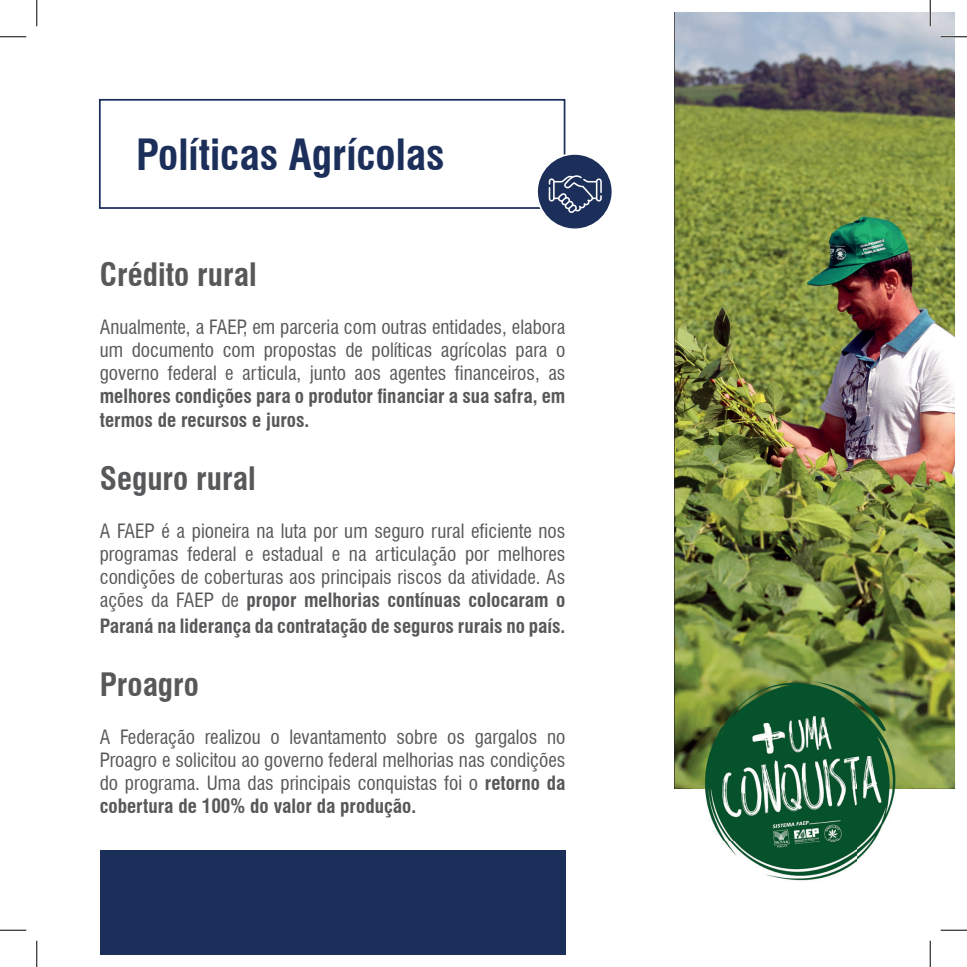
<style>
.page{position:relative;width:967px;height:967px;background:#fff}
.page>*{position:absolute;margin:0;border:0;box-sizing:border-box;transform-origin:0 0}
.t1{font:700 condensed 42px "Swiss 721 BT";color:#1c2f5b}
.t2{font:700 condensed 31.5px "Swiss 721 BT";color:#57585a}
.t3{font:condensed 19.25px/23.1px "Swiss 721 BT";color:#57585a;text-align:justify}
.t4{font:700 condensed 19.25px/23.1px "Swiss 721 BT";color:#57585a}
.s1{font-weight:700}
</style>
<div class="page">
<img style="left:674px;top:12px;width:280px;height:776px">
<div style="left:99px;top:99px;width:466px;height:110px;background:#fff;border:2px solid #1c2f5b"></div>
<div style="left:100px;top:850px;width:465px;height:104px;background:#1c2f5b"></div>
<img style="left:692px;top:667px;width:218px;height:214px">
<img style="left:692px;top:788px;width:218px;height:1px">
<div style="left:537px;top:154px;width:75px;height:75px;background:#1c2f5b;border-radius:50%"></div>
<div style="left:536px;top:153px;width:77px;height:77px;border:2px solid #fff;border-radius:50%"></div>
<svg style="left:548px;top:175px;width:53px;height:38px"></svg>
<hr style="left:940px;top:36px;width:26px;height:2px;background:#fff">
<hr style="left:929px;top:0;width:2px;height:26px;background:#fff">
<svg style="left:0;top:36px;width:26px;height:1px"></svg>
<svg style="left:940px;top:36px;width:26px;height:1px"></svg>
<svg style="left:0;top:929px;width:26px;height:1px"></svg>
<svg style="left:940px;top:929px;width:26px;height:1px"></svg>
<svg style="left:36px;top:0;width:1px;height:26px"></svg>
<svg style="left:36px;top:940px;width:1px;height:26px"></svg>
<svg style="left:929px;top:0;width:1px;height:26px"></svg>
<svg style="left:929px;top:940px;width:1px;height:26px"></svg>
<h1 class="t1" style="left:136px;top:129px;width:310px">Políticas Agrícolas</h1>
<h2 class="t2" style="left:100px;top:255px;width:158px">Crédito rural</h2>
<p class="t3" style="left:100px;top:315px;width:467px">Anualmente, a FAEP, em parceria com outras entidades, elabora um documento com propostas de políticas agrícolas para o governo federal e articula, junto aos agentes financeiros, as</p>
<p class="t4" style="left:100px;top:385px;width:467px">melhores condições para o produtor financiar a sua safra, em termos de recursos e juros.</p>
<h2 class="t2" style="left:100px;top:459px;width:157px">Seguro rural</h2>
<p class="t3" style="left:100px;top:519px;width:467px">A FAEP é a pioneira na luta por um seguro rural eficiente nos programas federal e estadual e na articulação por melhores condições de coberturas aos principais riscos da atividade. As ações da FAEP de <span class="s1">propor melhorias contínuas colocaram o</span></p>
<p class="t4" style="left:100px;top:614px;width:467px">Paraná na liderança da contratação de seguros rurais no país.</p>
<h2 class="t2" style="left:100px;top:665px;width:101px">Proagro</h2>
<p class="t3" style="left:100px;top:725px;width:467px">A Federação realizou o levantamento sobre os gargalos no Proagro e solicitou ao governo federal melhorias nas condições do programa. Uma das principais conquistas foi o <span class="s1">retorno da cobertura de 100% do valor da produção.</span></p>
</div>
